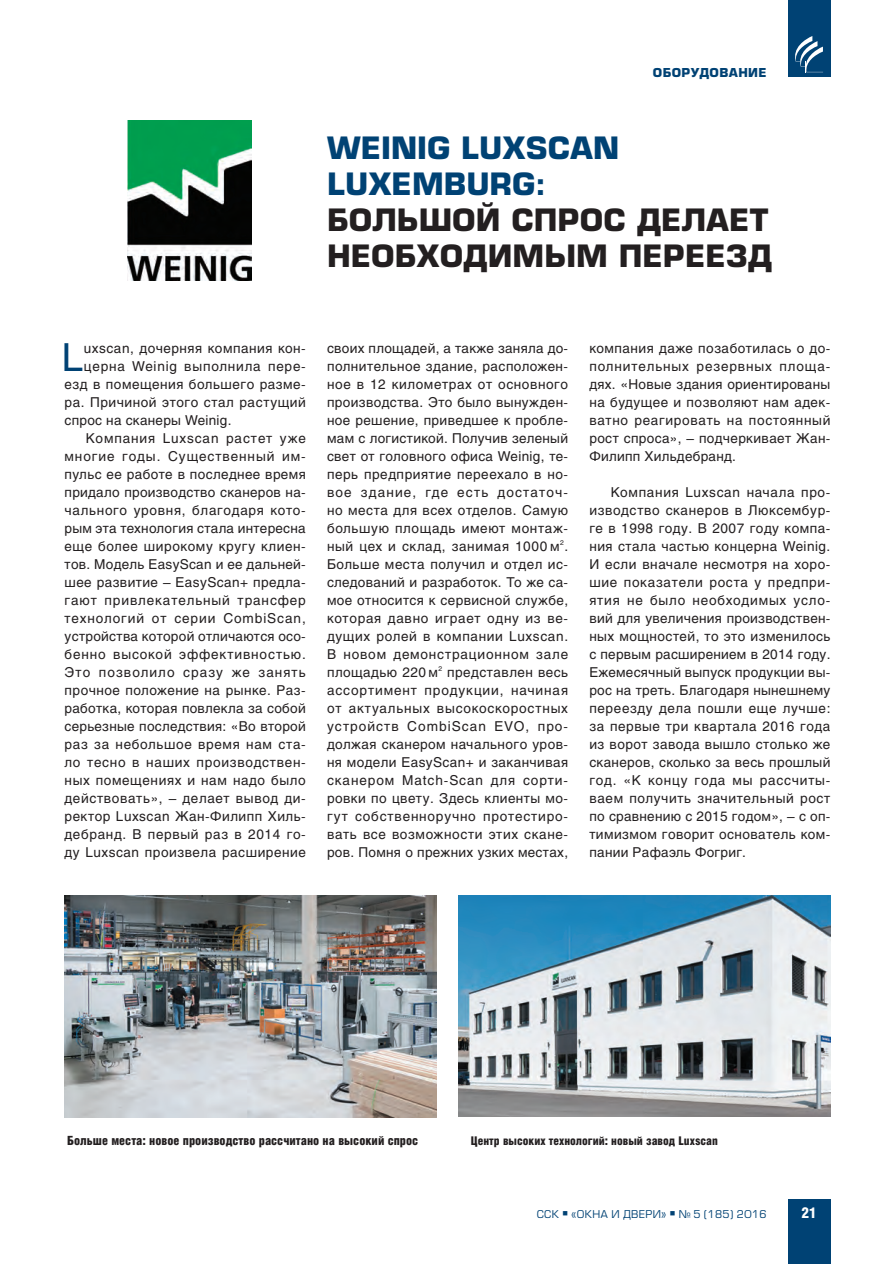
<style>
.page{position:relative;width:894px;height:1264px;background:#fff}
.page>*{position:absolute;margin:0;border:0;box-sizing:border-box;transform-origin:0 0}
.t1{font:38.25px "Helios";color:#004274}
.t2{font:700 30px/36px "Europe";color:#231f20}
.t3{font:700 30px/36px "Europe";color:#004274}
.t4{font:900 15px "Helios Cond";color:#fff}
.t5{font:13.5px/18px "Helios";letter-spacing:.04em;color:#231f20;text-align:justify}
.t6{font:13.5px "Helios";letter-spacing:.02em;color:#231f20}
.t7{font:13.5px "Helios";letter-spacing:.065em;color:#231f20}
.t8{font:13.5px "Helios";letter-spacing:.06em;color:#231f20}
.t9{font:13.5px "Helios";letter-spacing:.08em;color:#231f20}
.t10{font:900 12.75px "Helios Cond";color:#231f20}
.t11{font:900 12px "Helios Cond";color:#231f20}
.t12{font:700 12px "Europe";letter-spacing:.03em;color:#004274}
.t13{font:10.5px "Europe";letter-spacing:.03em;color:#004274}
</style>
<div class="page">
<div style="left:787px;top:1198px;width:43px;height:65px;background:#004274"></div>
<div style="left:787px;top:0;width:43px;height:77px;background:#004274"></div>
<svg style="left:795px;top:36px;width:28px;height:36px"></svg>
<img style="left:127px;top:120px;width:125px;height:161px">
<img style="left:65px;top:895px;width:371px;height:222px">
<img style="left:458px;top:895px;width:372px;height:221px">
<p class="t12" style="left:653px;top:68px;width:115px">ОБОРУДОВАНИЕ</p>
<h2 class="t3" style="left:327px;top:132px;width:294px">WEINIG LUXSCAN<br>LUXEMBURG:</h2>
<h2 class="t2" style="left:327px;top:204px;width:447px">БОЛЬШОЙ СПРОС ДЕЛАЕТ<br>НЕОБХОДИМЫМ ПЕРЕЕЗД</h2>
<h1 class="t1" style="left:62px;top:342px;width:23px">L</h1>
<p class="t5" style="left:84px;top:340px;width:223px">uxscan, дочерняя компания кон-</p>
<p class="t8" style="left:84px;top:361px;width:223px">церна Weinig выполнила пере-</p>
<p class="t5" style="left:65px;top:376px;width:243px">езд в помещения большего разме-</p>
<p class="t5" style="left:65px;top:394px;width:243px">ра. Причиной этого стал растущий</p>
<p class="t6" style="left:65px;top:415px;width:168px">спрос на сканеры Weinig.</p>
<p class="t7" style="left:86px;top:433px;width:221px">Компания Luxscan растет уже</p>
<p class="t7" style="left:65px;top:451px;width:243px">многие годы. Существенный им-</p>
<p class="t5" style="left:65px;top:466px;width:243px">пульс ее работе в последнее время</p>
<p class="t6" style="left:65px;top:487px;width:243px">придало производство сканеров на-</p>
<p class="t5" style="left:65px;top:502px;width:243px">чального уровня, благодаря кото-</p>
<p class="t6" style="left:65px;top:523px;width:243px">рым эта технология стала интересна</p>
<p class="t5" style="left:65px;top:538px;width:243px">еще более широкому кругу клиен-</p>
<p class="t6" style="left:65px;top:559px;width:243px">тов. Модель EasyScan и ее дальней-</p>
<p class="t5" style="left:65px;top:574px;width:243px">шее развитие – EasyScan+ предла-</p>
<p class="t7" style="left:65px;top:595px;width:243px">гают привлекательный трансфер</p>
<p class="t7" style="left:65px;top:613px;width:243px">технологий от серии CombiScan,</p>
<p class="t6" style="left:65px;top:631px;width:243px">устройства которой отличаются осо-</p>
<p class="t7" style="left:65px;top:649px;width:243px">бенно высокой эффективностью.</p>
<p class="t9" style="left:65px;top:667px;width:243px">Это позволило сразу же занять</p>
<p class="t5" style="left:65px;top:682px;width:243px">прочное положение на рынке. Раз-</p>
<p class="t6" style="left:65px;top:703px;width:243px">работка, которая повлекла за собой</p>
<p class="t6" style="left:65px;top:721px;width:243px">серьезные последствия: «Во второй</p>
<p class="t5" style="left:65px;top:736px;width:243px">раз за небольшое время нам ста-</p>
<p class="t5" style="left:65px;top:754px;width:243px">ло тесно в наших производствен-</p>
<p class="t5" style="left:65px;top:772px;width:243px">ных помещениях и нам надо было</p>
<p class="t5" style="left:65px;top:790px;width:243px">действовать», – делает вывод ди-</p>
<p class="t5" style="left:65px;top:808px;width:243px">ректор Luxscan Жан-Филипп Хиль-</p>
<p class="t5" style="left:65px;top:826px;width:243px">дебранд. В первый раз в 2014 го-</p>
<p class="t5" style="left:65px;top:844px;width:243px">ду Luxscan произвела расширение</p>
<p class="t5" style="left:327px;top:340px;width:242px">своих площадей, а также заняла до&shy;полнительное здание, расположен&shy;ное в 12 километрах от основного производства. Это было вынужден&shy;ное решение, приведшее к пробле&shy;мам с логистикой. Получив зеленый свет от головного офиса Weinig, те&shy;перь предприятие переехало в но&shy;вое здание, где есть достаточ&shy;но места для всех отделов. Самую большую площадь имеют монтаж&shy;ный цех и склад, занимая 1000 м<sup>2</sup>.<br>Больше места получил и отдел ис&shy;следований и разработок. То же са&shy;мое относится к сервисной службе, которая давно играет одну из ве&shy;дущих ролей в компании Luxscan.<br>В новом демонстрационном зале площадью 220 м<sup>2</sup> представлен весь ассортимент продукции, начиная от актуальных высокоскоростных устройств CombiScan EVO, про&shy;должая сканером начального уров&shy;ня модели EasyScan+ и заканчивая сканером Match-Scan для сорти&shy;ровки по цвету. Здесь клиенты мо&shy;гут собственноручно протестиро&shy;вать все возможности этих скане&shy;ров. Помня о прежних узких местах,</p>
<p class="t5" style="left:589px;top:340px;width:242px">компания даже позаботилась о до&shy;полнительных резервных площа&shy;дях. «Новые здания ориентированы на будущее и позволяют нам адек&shy;ватно реагировать на постоянный рост спроса», – подчеркивает Жан-Филипп Хильдебранд.</p>
<p class="t5" style="left:589px;top:484px;width:242px;text-indent:21px">Компания Luxscan начала про&shy;изводство сканеров в Люксембур&shy;ге в 1998 году. В 2007 году компа&shy;ния стала частью концерна Weinig.<br>И если вначале несмотря на хоро&shy;шие показатели роста у предпри&shy;ятия не было необходимых усло&shy;вий для увеличения производствен&shy;ных мощностей, то это изменилось с первым расширением в 2014 году.<br>Ежемесячный выпуск продукции вы&shy;рос на треть. Благодаря нынешнему переезду дела пошли еще лучше: за первые три квартала 2016 года из ворот завода вышло столько же сканеров, сколько за весь прошлый год. «К концу года мы рассчиты&shy;ваем получить значительный рост по сравнению с 2015 годом», – с оп&shy;тимизмом говорит основатель ком&shy;пании Рафаэль Фогриг.</p>
<p class="t10" style="left:67px;top:1135px;width:353px">Больше места: новое производство рассчитано на высокий спрос</p>
<p class="t11" style="left:471px;top:1136px;width:248px">Центр высоких технологий: новый завод Luxscan</p>
<p class="t13" style="left:537px;top:1209px;width:231px">ССК ■ «ОКНА И ДВЕРИ» ■ № 5 (185) 2016</p>
<p class="t4" style="left:801px;top:1206px;width:17px">21</p>
</div>
